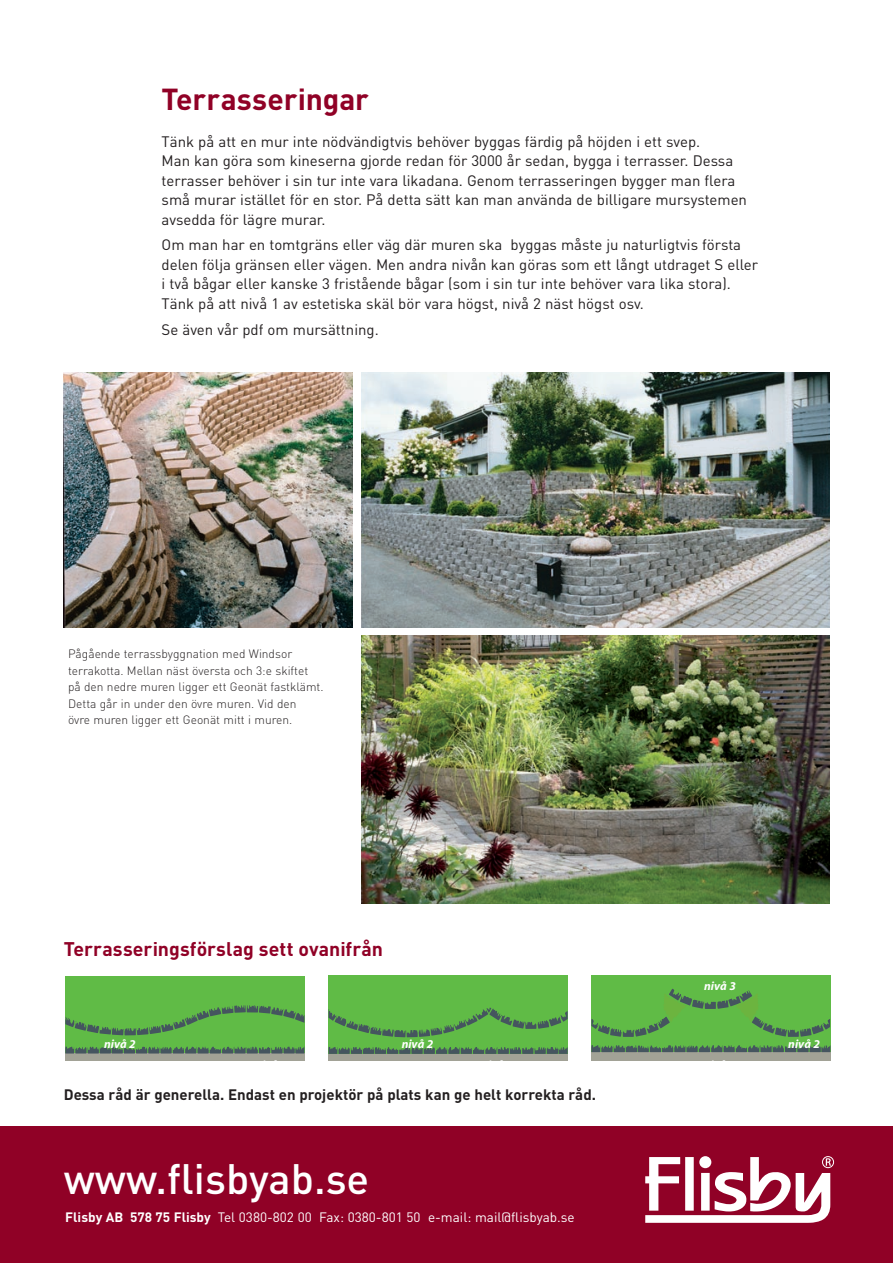
<style>
.page{position:relative;width:893px;height:1263px;background:#fff}
.page>*{position:absolute;margin:0;border:0;box-sizing:border-box;transform-origin:0 0}
.t1{font:500 42px "DIN";color:#fff}
.t2{font:700 30px "DIN";color:#900126}
.t3{font:700 19.5px "DIN";letter-spacing:.005em;color:#900126}
.t4{font:15px/19.5px "DIN";color:#231f20}
.t5{font:700 15px "DIN";color:#231f20}
.t6{font:13.5px "DIN";color:#fff}
.t7{font:300 12px/16.5px "DIN";color:#231f20}
.t8{font:italic 700 12px "Myriad";color:#fff}
.s1{font-weight:700}
</style>
<div class="page">
<img style="left:361px;top:372px;width:468px;height:255px">
<div style="left:65px;top:976px;width:239px;height:77px;background:#60bb46"></div>
<div style="left:65px;top:1053px;width:239px;height:8px;background:#a2a296"></div>
<svg style="left:65px;top:1005px;width:239px;height:48px"></svg>
<div style="left:329px;top:975px;width:239px;height:79px;background:#60bb46"></div>
<div style="left:329px;top:1054px;width:239px;height:6px;background:#a2a296"></div>
<svg style="left:329px;top:1007px;width:239px;height:47px"></svg>
<div style="left:591px;top:975px;width:239px;height:77px;background:#60bb46"></div>
<div style="left:591px;top:1052px;width:239px;height:8px;background:#a2a296"></div>
<svg style="left:591px;top:988px;width:239px;height:64px"></svg>
<img style="left:64px;top:372px;width:289px;height:255px">
<div style="left:0;top:1127px;width:893px;height:136px;background:#900126"></div>
<svg style="left:645px;top:1156px;width:189px;height:67px"></svg>
<img style="left:361px;top:636px;width:468px;height:268px">
<h2 class="t2" style="left:162px;top:80px;width:209px">Terrasseringar</h2>
<p class="t4" style="left:162px;top:131px;width:587px">Tänk på att en mur inte nödvändigtvis behöver byggas färdig på höjden i ett svep.<br>Man kan göra som kineserna gjorde redan för 3000 år sedan, bygga i terrasser. Dessa terrasser behöver i sin tur inte vara likadana. Genom terrasseringen bygger man flera små murar istället för en stor. På detta sätt kan man använda de billigare mursystemen avsedda för lägre murar.</p>
<p class="t4" style="left:162px;top:235px;width:598px">Om man har en tomtgräns eller väg där muren ska byggas måste ju naturligtvis första delen följa gränsen eller vägen. Men andra nivån kan göras som ett långt utdraget S eller i två bågar eller kanske 3 fristående bågar (som i sin tur inte behöver vara lika stora).<br>Tänk på att nivå 1 av estetiska skäl bör vara högst, nivå 2 näst högst osv.</p>
<p class="t4" style="left:162px;top:319px;width:219px">Se även vår pdf om mursättning.</p>
<p class="t7" style="left:68px;top:645px;width:257px">Pågående terrassbyggnation med Windsor terrakotta. Mellan näst översta och 3:e skiftet på den nedre muren ligger ett Geonät fastklämt.<br>Detta går in under den övre muren. Vid den<br>övre muren ligger ett Geonät mitt i muren.</p>
<h3 class="t3" style="left:64px;top:936px;width:321px">Terrasseringsförslag sett ovanifrån</h3>
<p class="t8" style="left:104px;top:1038px;width:33px">nivå 2</p>
<p class="t8" style="left:402px;top:1038px;width:33px">nivå 2</p>
<p class="t5" style="left:64px;top:1084px;width:534px">Dessa råd är generella. Endast en projektör på plats kan ge helt korrekta råd.</p>
<h1 class="t1" style="left:64px;top:1152px;width:307px">www.flisbyab.se</h1>
<p class="t6" style="left:65px;top:1208px;width:511px"><span class="s1">Flisby AB 578 75 Flisby</span> Tel 0380-802 00 Fax: 0380-801 50 e-mail: mail@flisbyab.se</p>
<p class="t8" style="left:704px;top:980px;width:33px">nivå 3</p>
<p class="t8" style="left:788px;top:1038px;width:33px">nivå 2</p>
</div>
